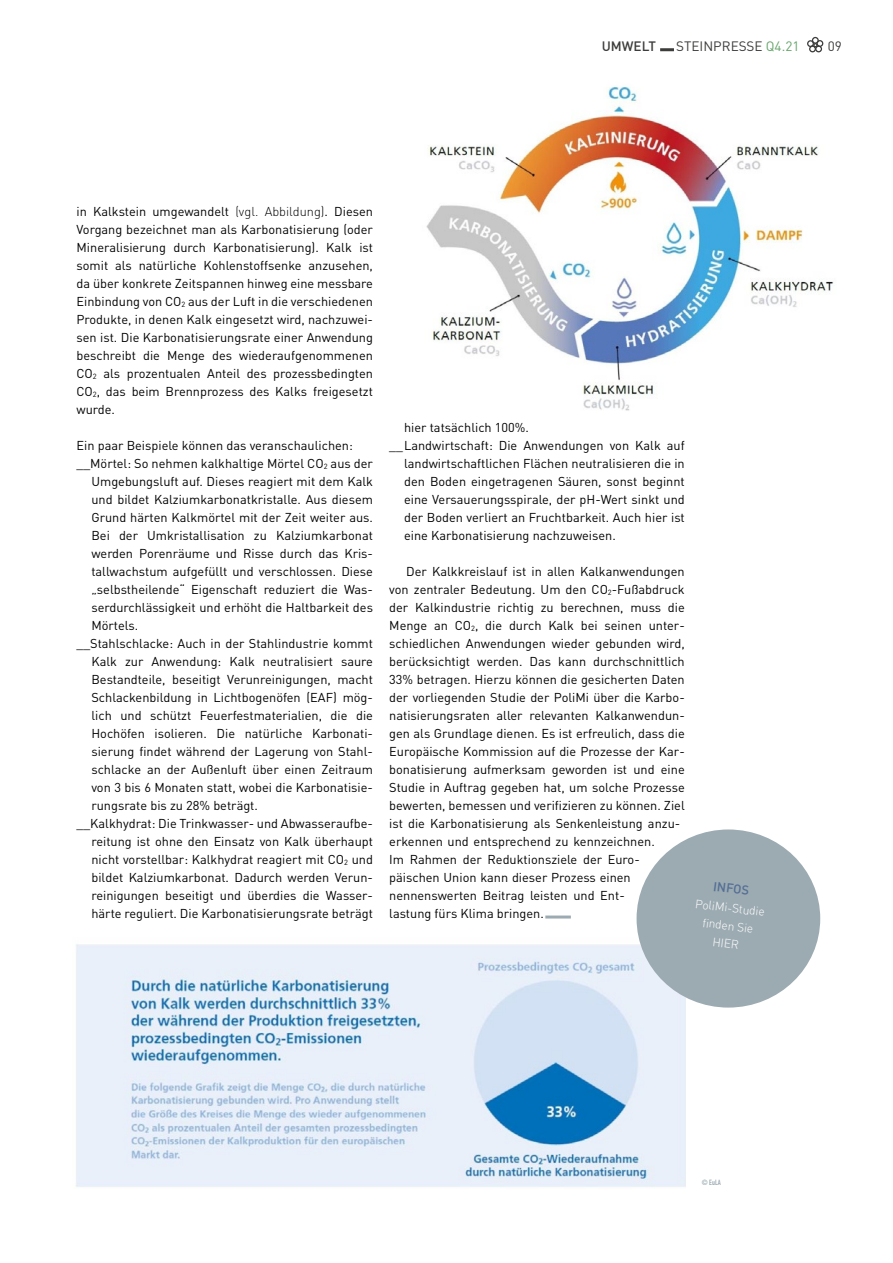
<style>
.page{position:relative;width:893px;height:1263px;background:#fff}
.page>*{position:absolute;margin:0;border:0;box-sizing:border-box;transform-origin:0 0}
.t1{font:13.5px "DIN";color:#3c3c3b}
.t2{font:500 13.5px "DIN";color:#3c3c3b}
.Fließtext_NEU{font:12.75px/18px "DIN";color:#000;text-align:justify}
.Einleitungstext{font:500 12.75px "DIN";color:#546e95}
.Fließtext_NEU-2{font:300 12px/18px "DIN";color:#fff;text-align:center}
.Bildtext{font:7.5px "DIN Engschrift";color:#9cabb2}
.s1{color:#66a56b}
.s2{font-weight:300}
</style>
<div class="page">
<hr style="left:660px;top:48px;width:14px;height:3px;background:#3c3c3b">
<svg style="left:807px;top:37px;width:16px;height:15px"></svg>
<img style="left:76px;top:937px;width:610px;height:250px">
<div style="left:637px;top:829px;width:183px;height:178px;background:#9cabb2;border-radius:50%"></div>
<img style="left:426px;top:86px;width:408px;height:325px">
<hr style="left:545px;top:915px;width:26px;height:3px;background:#9cabb2">
<p class="t2" style="left:602px;top:38px;width:56px">UMWELT</p>
<p class="t1" style="left:676px;top:38px;width:125px">STEINPRESSE <span class="s1">Q4.21</span></p>
<p class="t1" style="left:828px;top:38px;width:16px">09</p>
<p class="Fließtext_NEU" style="left:77px;top:202px;width:298px">in Kalkstein umgewandelt <span class="s2">(vgl. Abbildung)</span>. Diesen Vorgang bezeichnet man als Karbonatisierung (oder Mineralisierung durch Karbonatisierung). Kalk ist somit als natürliche Kohlenstoffsenke anzusehen, da über konkrete Zeitspannen hinweg eine messbare Einbindung von CO<sub>2</sub> aus der Luft in die verschiedenen Produkte, in denen Kalk eingesetzt wird, nachzuwei&shy;sen ist. Die Karbonatisierungsrate einer Anwendung beschreibt die Menge des wiederaufgenommenen CO<sub>2</sub> als prozentualen Anteil des prozessbedingten CO<sub>2</sub>, das beim Brennprozess des Kalks freigesetzt wurde.</p>
<p class="Fließtext_NEU" style="left:77px;top:436px;width:278px">Ein paar Beispiele können das veranschaulichen:</p>
<p class="Fließtext_NEU" style="left:91px;top:454px;width:283px;text-indent:-15px">__Mörtel: So nehmen kalkhaltige Mörtel CO<sub>2</sub> aus der Umgebungsluft auf. Dieses reagiert mit dem Kalk und bildet Kalziumkarbonatkristalle. Aus diesem Grund härten Kalkmörtel mit der Zeit weiter aus.<br>Bei der Umkristallisation zu Kalziumkarbonat werden Porenräume und Risse durch das Kris&shy;tallwachstum aufgefüllt und verschlossen. Diese „selbstheilende“ Eigenschaft reduziert die Was&shy;serdurchlässigkeit und erhöht die Haltbarkeit des Mörtels.</p>
<p class="Fließtext_NEU" style="left:91px;top:634px;width:283px;text-align:left;text-indent:-15px">__Stahlschlacke: Auch in der Stahlindustrie kommt Kalk zur Anwendung: Kalk neutralisiert saure Bestandteile, beseitigt Verunreinigungen, macht Schlackenbildung in Lichtbogenöfen (EAF) mög&shy;lich und schützt Feuerfestmaterialien, die die Hochöfen isolieren. Die natürliche Karbonati&shy;sierung findet während der Lagerung von Stahl&shy;schlacke an der Außenluft über einen Zeitraum von 3 bis 6 Monaten statt, wobei die Karbonatisie&shy;rungsrate bis zu 28% beträgt.</p>
<p class="Fließtext_NEU" style="left:91px;top:814px;width:283px;text-indent:-15px">__Kalkhydrat: Die Trinkwasser- und Abwasseraufbe&shy;reitung ist ohne den Einsatz von Kalk überhaupt nicht vorstellbar: Kalkhydrat reagiert mit CO<sub>2</sub> und bildet Kalziumkarbonat. Dadurch werden Verun&shy;reinigungen beseitigt und überdies die Wasser&shy;härte reguliert. Die Karbonatisierungsrate beträgt</p>
<p class="Fließtext_NEU" style="left:404px;top:418px;width:126px">hier tatsächlich 100%.</p>
<p class="Fließtext_NEU" style="left:404px;top:436px;width:282px;text-indent:-15px">__Landwirtschaft: Die Anwendungen von Kalk auf landwirtschaftlichen Flächen neutralisieren die in den Boden eingetragenen Säuren, sonst beginnt eine Versauerungsspirale, der pH-Wert sinkt und der Boden verliert an Fruchtbarkeit. Auch hier ist eine Karbonatisierung nachzuweisen.</p>
<p class="Fließtext_NEU" style="left:389px;top:562px;width:297px;text-align:left;text-indent:17px">Der Kalkkreislauf ist in allen Kalkanwendungen von zentraler Bedeutung. Um den CO<sub>2</sub>-Fußabdruck der Kalkindustrie richtig zu berechnen, muss die Menge an CO<sub>2</sub>, die durch Kalk bei seinen unter&shy;schiedlichen Anwendungen wieder gebunden wird, berücksichtigt werden. Das kann durchschnittlich 33% betragen. Hierzu können die gesicherten Daten der vorliegenden Studie der PoliMi über die Karbo&shy;natisierungsraten aller relevanten Kalkanwendun&shy;gen als Grundlage dienen. Es ist erfreulich, dass die Europäische Kommission auf die Prozesse der Kar&shy;bonatisierung aufmerksam geworden ist und eine Studie in Auftrag gegeben hat, um solche Prozesse bewerten, bemessen und verifizieren zu können. Ziel ist die Karbonatisierung als Senkenleistung anzu&shy;erkennen und entsprechend zu kennzeichnen.<br>Im Rahmen der Reduktionsziele der Euro&shy;päischen Union kann dieser Prozess einen nennenswerten Beitrag leisten und Ent-<br>lastung fürs Klima bringen.</p>
<p class="Einleitungstext" style="left:714px;top:878px;width:38px;rotate:7deg">INFOS</p>
<p class="Fließtext_NEU-2" style="left:696px;top:894px;width:71px;rotate:7deg">PoliMi-Studie fi nden Sie<br>HIER</p>
<p class="Bildtext" style="left:702px;top:1178px;width:21px">© EuLA</p>
</div>
